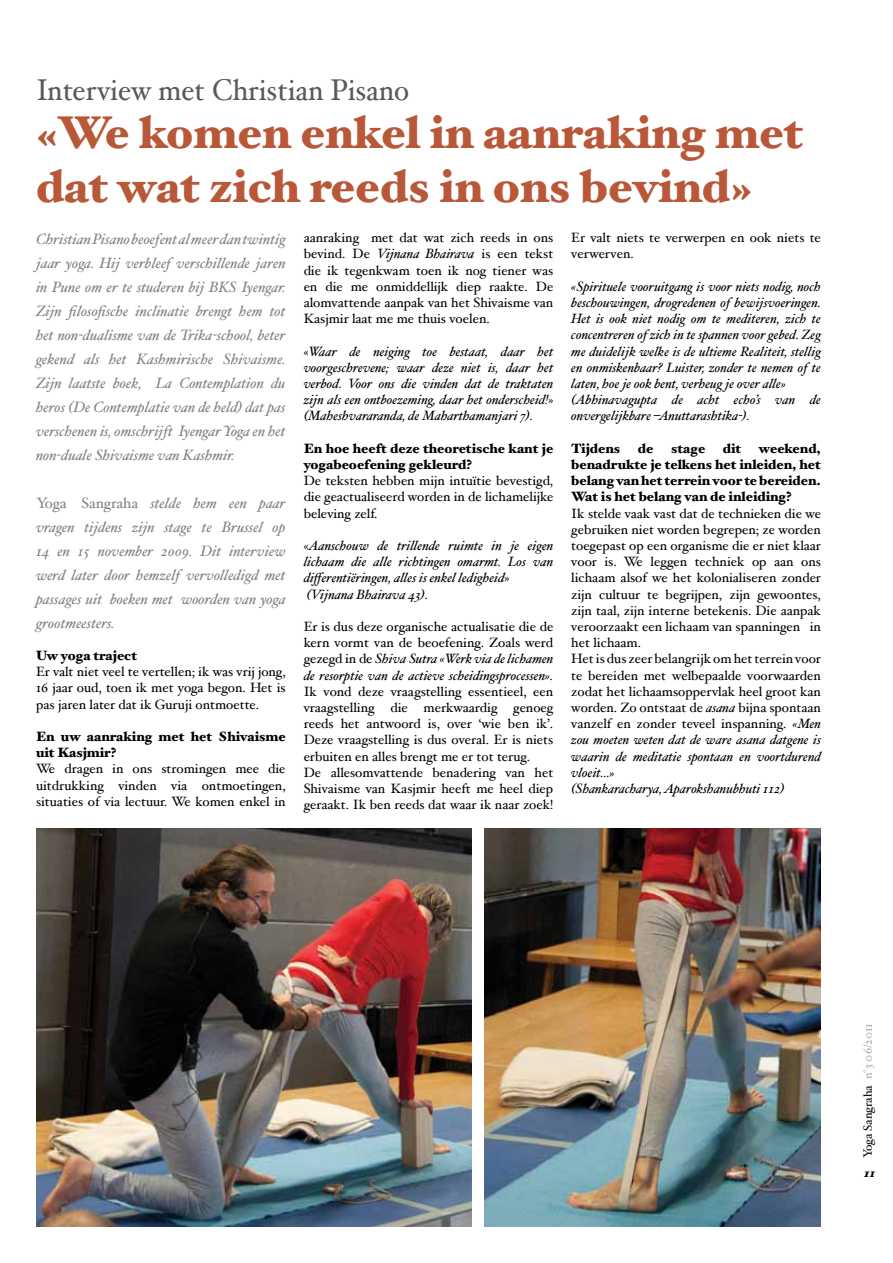
<style>
.page{position:relative;width:893px;height:1263px;background:#fff}
.page>*{position:absolute;margin:0;border:0;box-sizing:border-box;transform-origin:0 0}
.t1{font:900 45.9px/53.8px "Hoefler Text";color:#b95838}
.t2{font:30px "Hoefler Text";color:#58595b;scale:.94 1}
.t3{font:italic 15px/24px "Hoefler Text";color:#808285;text-align:justify}
.t4{font:13.5px/16.2px "Hoefler Text";color:#000;text-align:justify}
.t5{font:italic 13.5px/16.2px "Hoefler Text";color:#000}
.t6{font:900 13.5px/16.2px "Hoefler Text";color:#000}
.t7{font:12px "Hoefler Text";color:#000}
.t8{font:italic 900 12px "Hoefler Text";color:#000}
.s1{font-size:44.4px}
.s2{font-style:normal}
.s3{font-style:italic}
.s4{color:#a7a9ac}
</style>
<div class="page">
<img style="left:485px;top:829px;width:336px;height:398px">
<img style="left:36px;top:829px;width:435px;height:398px">
<h2 class="t2" style="left:36px;top:72px;width:399px">Interview met Christian Pisano</h2>
<h1 class="t1" style="left:36px;top:105px;width:769px"><span class="s1">«</span>We komen enkel in aanraking met dat wat zich reeds in ons bevind<span class="s1">»</span></h1>
<p class="t3" style="left:36px;top:226px;width:251px">Christian Pisano beoefent al meer dan twintig jaar yoga. Hij verbleef verschillende jaren in Pune om er te studeren bij BKS Iyengar.<br>Zijn filosofische inclinatie brengt hem tot het non-dualisme van de Trika-school, beter gekend als het Kashmirische Shivaisme.<br>Zijn laatste boek, La Contemplation du heros (De Contemplatie van de held) dat pas verschenen is, omschrijft Iyengar Yoga en het non-duale Shivaisme van Kashmir.</p>
<p class="t3" style="left:36px;top:490px;width:251px"><span class="s2">Yoga Sangraha</span> stelde hem een paar vragen tijdens zijn stage te Brussel op 14 en 15 november 2009. Dit interview werd later door hemzelf vervolledigd met passages uit boeken met woorden van yoga grootmeesters.</p>
<p class="t6" style="left:36px;top:647px;width:103px">Uw yoga traject</p>
<p class="t4" style="left:36px;top:663px;width:251px">Er valt niet veel te vertellen; ik was vrij jong, 16 jaar oud, toen ik met yoga begon. Het is pas jaren later dat ik Guruji ontmoette.</p>
<p class="t6" style="left:36px;top:728px;width:251px">En uw aanraking met het Shivaisme uit Kasjmir?</p>
<p class="t4" style="left:36px;top:761px;width:251px">We dragen in ons stromingen mee die uitdrukking vinden via ontmoetingen, situaties of via lectuur. We komen enkel in</p>
<p class="t4" style="left:304px;top:229px;width:251px">aanraking met dat wat zich reeds in ons bevind. De <span class="s3">Vijnana Bhairava</span> is een tekst die ik tegenkwam toen ik nog tiener was en die me onmiddellijk diep raakte. De alomvattende aanpak van het Shivaisme van Kasjmir laat me me thuis voelen.</p>
<p class="t5" style="left:304px;top:343px;width:251px;text-align:justify"><span class="s2">«</span>Waar de neiging toe bestaat, daar het voorgeschrevene; waar deze niet is, daar het verbod. Voor ons die vinden dat de traktaten zijn als een ontboezeming, daar het onderscheid!<span class="s2">» </span>(Maheshvararanda, de Maharthamanjari 7).</p>
<p class="t6" style="left:304px;top:440px;width:251px">En hoe heeft deze theoretische kant je yogabeoefening gekleurd?</p>
<p class="t4" style="left:304px;top:472px;width:251px">De teksten hebben mijn intuïtie bevestigd, die geactualiseerd worden in de lichamelijke beleving zelf.</p>
<p class="t5" style="left:304px;top:537px;width:251px"><span class="s2">«</span>Aanschouw de trillende ruimte in je eigen lichaam die alle richtingen omarmt. Los van differentiëringen, alles is enkel ledigheid<span class="s2">» </span>(Vijnana Bhairava 43).</p>
<p class="t4" style="left:304px;top:618px;width:251px">Er is dus deze organische actualisatie die de kern vormt van de beoefening. Zoals werd gezegd in de <span class="s3">Shiva Sutra «Werk via de lichamen de resorptie van de actieve scheidingsprocessen».</span></p>
<p class="t4" style="left:304px;top:683px;width:251px;text-align:left">Ik vond deze vraagstelling essentieel, een vraagstelling die merkwaardig genoeg reeds het antwoord is, over ‘wie ben ik’.<br>Deze vraagstelling is dus overal. Er is niets erbuiten en alles brengt me er tot terug.<br>De allesomvattende benadering van het Shivaisme van Kasjmir heeft me heel diep geraakt. Ik ben reeds dat waar ik naar zoek!</p>
<p class="t4" style="left:571px;top:229px;width:251px">Er valt niets te verwerpen en ook niets te verwerven.</p>
<p class="t5" style="left:571px;top:278px;width:251px">«Spirituele vooruitgang is voor niets nodig, noch beschouwingen, drogredenen of bewijsvoeringen.<br>Het is ook niet nodig om te mediteren, zich te concentreren of zich in te spannen voor gebed. Zeg me duidelijk welke is de ultieme Realiteit, stellig en onmiskenbaar? Luister, zonder te nemen of te laten, hoe je ook bent, verheug je over alle» (Abhinavagupta de acht echo’s van de onvergelijkbare –Anuttarashtika-).</p>
<p class="t6" style="left:571px;top:440px;width:50px">Tijdens</p>
<p class="t6" style="left:638px;top:440px;width:17px">de</p>
<p class="t6" style="left:671px;top:440px;width:36px">stage</p>
<p class="t6" style="left:723px;top:440px;width:20px">dit</p>
<p class="t6" style="left:571px;top:440px;width:251px;text-align:justify;text-indent:188px">weekend, benadrukte je telkens het inleiden, het belang van het terrein voor te bereiden.<br>Wat is het belang van de inleiding?</p>
<p class="t4" style="left:571px;top:505px;width:251px;text-align:left">Ik stelde vaak vast dat de technieken die we gebruiken niet worden begrepen; ze worden toegepast op een organisme die er niet klaar voor is. We leggen techniek op aan ons lichaam alsof we het kolonialiseren zonder zijn cultuur te begrijpen, zijn gewoontes, zijn taal, zijn interne betekenis. Die aanpak veroorzaakt een lichaam van spanningen in het lichaam.<br>Het is dus zeer belangrijk om het terrein voor te bereiden met welbepaalde voorwaarden zodat het lichaamsoppervlak heel groot kan worden. Zo ontstaat de <span class="s3">asana</span> bijna spontaan vanzelf en zonder teveel inspanning. <span class="s3">«Men zou moeten weten dat de ware asana datgene is waarin de meditatie spontaan en voortdurend vloeit…»<br>(Shankaracharya, Aparokshanubhuti 112)</span></p>
<p class="t7" style="left:860px;top:1158px;width:137px;rotate:-90deg">Yoga Sangraha <span class="s4">n°3 06/2011</span></p>
<p class="t8" style="left:864px;top:1165px;width:12px">11</p>
</div>
